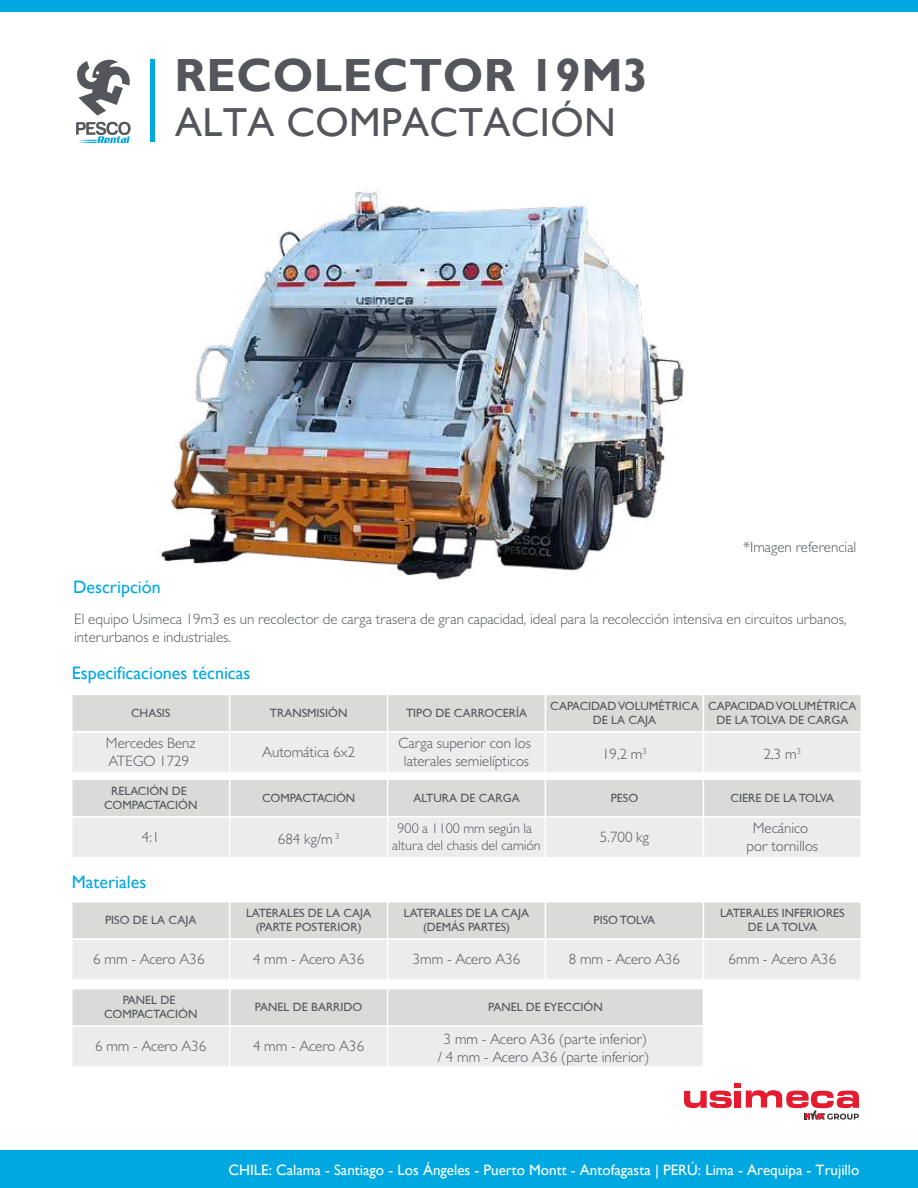
<style>
.page{position:relative;width:918px;height:1188px;background:#fff}
.page>*{position:absolute;margin:0;border:0;box-sizing:border-box;transform-origin:0 0}
.t1{font:700 46.5px "Gill Sans";letter-spacing:.01em;color:#54565b}
.t2{font:40.5px "Gill Sans";letter-spacing:.01em;color:#54565b}
.t3{font:18px "Gill Sans";color:#00a8e2}
.t4{font:300 15px/18px "Gill Sans";color:#54565b;text-align:center}
.t5{font:15px "Gill Sans";color:#fff}
.t6{font:300 14.1px/17px "Gill Sans";color:#54565b;text-align:center}
.t7{font:12px/14.4px "Gill Sans";color:#54565b;text-align:center}
</style>
<div class="page">
<div style="left:0;top:1150px;width:918px;height:38px;background:#00a8e2"></div>
<div style="left:0;top:0;width:918px;height:11px;background:#00a8e2"></div>
<svg style="left:76px;top:59px;width:55px;height:84px"></svg>
<div style="left:150px;top:59px;width:5px;height:83px;background:#00a8e2"></div>
<img style="left:157px;top:188px;width:527px;height:395px">
<div style="left:71px;top:694px;width:159px;height:39px;background:#dadad9;border:2px solid #fff"></div>
<div style="left:71px;top:731px;width:159px;height:43px;background:#ececec;border:2px solid #fff"></div>
<div style="left:229px;top:694px;width:159px;height:39px;background:#dadad9;border:2px solid #fff"></div>
<div style="left:229px;top:731px;width:159px;height:43px;background:#ececec;border:2px solid #fff"></div>
<div style="left:387px;top:694px;width:159px;height:39px;background:#dadad9;border:2px solid #fff"></div>
<div style="left:387px;top:731px;width:159px;height:43px;background:#ececec;border:2px solid #fff"></div>
<div style="left:545px;top:694px;width:159px;height:39px;background:#dadad9;border:2px solid #fff"></div>
<div style="left:545px;top:731px;width:159px;height:43px;background:#ececec;border:2px solid #fff"></div>
<div style="left:703px;top:694px;width:159px;height:39px;background:#dadad9;border:2px solid #fff"></div>
<div style="left:703px;top:731px;width:159px;height:43px;background:#ececec;border:2px solid #fff"></div>
<div style="left:71px;top:901px;width:159px;height:39px;background:#dadad9;border:2px solid #fff"></div>
<div style="left:71px;top:939px;width:159px;height:42px;background:#ececec;border:2px solid #fff"></div>
<div style="left:229px;top:901px;width:159px;height:39px;background:#dadad9;border:2px solid #fff"></div>
<div style="left:229px;top:939px;width:159px;height:42px;background:#ececec;border:2px solid #fff"></div>
<div style="left:387px;top:901px;width:159px;height:39px;background:#dadad9;border:2px solid #fff"></div>
<div style="left:387px;top:939px;width:159px;height:42px;background:#ececec;border:2px solid #fff"></div>
<div style="left:545px;top:901px;width:159px;height:39px;background:#dadad9;border:2px solid #fff"></div>
<div style="left:545px;top:939px;width:159px;height:42px;background:#ececec;border:2px solid #fff"></div>
<div style="left:703px;top:901px;width:159px;height:39px;background:#dadad9;border:2px solid #fff"></div>
<div style="left:703px;top:939px;width:159px;height:42px;background:#ececec;border:2px solid #fff"></div>
<div style="left:71px;top:988px;width:159px;height:39px;background:#dadad9;border:2px solid #fff"></div>
<div style="left:71px;top:1025px;width:159px;height:43px;background:#ececec;border:2px solid #fff"></div>
<div style="left:229px;top:988px;width:159px;height:39px;background:#dadad9;border:2px solid #fff"></div>
<div style="left:229px;top:1025px;width:159px;height:43px;background:#ececec;border:2px solid #fff"></div>
<div style="left:387px;top:988px;width:317px;height:39px;background:#dadad9;border:2px solid #fff"></div>
<div style="left:387px;top:1025px;width:317px;height:43px;background:#ececec;border:2px solid #fff"></div>
<div style="left:71px;top:779px;width:159px;height:39px;background:#dadad9;border:2px solid #fff"></div>
<div style="left:71px;top:816px;width:159px;height:42px;background:#ececec;border:2px solid #fff"></div>
<div style="left:229px;top:779px;width:159px;height:39px;background:#dadad9;border:2px solid #fff"></div>
<div style="left:229px;top:816px;width:159px;height:42px;background:#ececec;border:2px solid #fff"></div>
<div style="left:387px;top:779px;width:159px;height:39px;background:#dadad9;border:2px solid #fff"></div>
<div style="left:387px;top:816px;width:159px;height:42px;background:#ececec;border:2px solid #fff"></div>
<div style="left:545px;top:779px;width:159px;height:39px;background:#dadad9;border:2px solid #fff"></div>
<div style="left:545px;top:816px;width:159px;height:42px;background:#ececec;border:2px solid #fff"></div>
<div style="left:703px;top:779px;width:159px;height:39px;background:#dadad9;border:2px solid #fff"></div>
<div style="left:703px;top:816px;width:159px;height:42px;background:#ececec;border:2px solid #fff"></div>
<svg style="left:684px;top:1083px;width:175px;height:37px"></svg>
<h1 class="t1" style="left:175px;top:48px;width:476px">RECOLECTOR 19M3</h1>
<h2 class="t2" style="left:175px;top:99px;width:442px">ALTA COMPACTACIÓN</h2>
<p class="t4" style="left:743px;top:538px;width:115px">*Imagen referencial</p>
<p class="t3" style="left:73px;top:576px;width:89px">Descripción</p>
<p class="t4" style="left:74px;top:610px;width:774px;text-align:left">El equipo Usimeca 19m3 es un recolector de carga trasera de gran capacidad, ideal para la recolección intensiva en circuitos urbanos, interurbanos e industriales.</p>
<p class="t3" style="left:72px;top:662px;width:180px">Especificaciones técnicas</p>
<p class="t7" style="left:131px;top:706px;width:41px">CHASIS</p>
<p class="t4" style="left:106px;top:734px;width:91px;text-align:left">Mercedes Benz<br>ATEGO 1729</p>
<p class="t7" style="left:104px;top:783px;width:95px">RELACIÓN DE<br>COMPACTACIÓN</p>
<p class="t4" style="left:142px;top:828px;width:19px">4:1</p>
<p class="t3" style="left:72px;top:871px;width:76px">Materiales</p>
<p class="t7" style="left:270px;top:706px;width:79px">TRANSMISIÓN</p>
<p class="t4" style="left:262px;top:743px;width:95px">Automática 6x2</p>
<p class="t7" style="left:262px;top:791px;width:95px">COMPACTACIÓN</p>
<p class="t4" style="left:278px;top:830px;width:63px">684 kg/m <sup>3</sup></p>
<p class="t7" style="left:105px;top:913px;width:93px">PISO DE LA CAJA</p>
<p class="t4" style="left:93px;top:950px;width:113px">6 mm - Acero A36</p>
<p class="t7" style="left:104px;top:993px;width:95px">PANEL DE<br>COMPACTACIÓN</p>
<p class="t4" style="left:95px;top:1037px;width:113px">6 mm - Acero A36</p>
<p class="t7" style="left:246px;top:906px;width:127px">LATERALES DE LA CAJA (PARTE POSTERIOR)</p>
<p class="t4" style="left:253px;top:950px;width:113px">4 mm - Acero A36</p>
<p class="t7" style="left:255px;top:1000px;width:109px">PANEL DE BARRIDO</p>
<p class="t4" style="left:253px;top:1037px;width:113px">4 mm - Acero A36</p>
<p class="t7" style="left:406px;top:706px;width:123px">TIPO DE CARROCERÍA</p>
<p class="t4" style="left:398px;top:734px;width:134px">Carga superior con los laterales semielípticos</p>
<p class="t7" style="left:413px;top:790px;width:108px">ALTURA DE CARGA</p>
<p class="t6" style="left:392px;top:820px;width:150px">900 a 1100 mm según la altura del chasis del camión</p>
<p class="t7" style="left:550px;top:699px;width:150px">CAPACIDAD VOLUMÉTRICA<br>DE LA CAJA</p>
<p class="t4" style="left:602px;top:745px;width:46px">19,2 m<sup>3</sup></p>
<p class="t4" style="left:764px;top:745px;width:39px">2,3 m<sup>3</sup></p>
<p class="t7" style="left:708px;top:699px;width:150px">CAPACIDAD VOLUMÉTRICA<br>DE LA TOLVA DE CARGA</p>
<p class="t7" style="left:611px;top:790px;width:29px">PESO</p>
<p class="t4" style="left:600px;top:828px;width:51px">5.700 kg</p>
<p class="t4" style="left:747px;top:819px;width:73px">Mecánico por tornillos</p>
<p class="t7" style="left:731px;top:790px;width:105px">CIERE DE LA TOLVA</p>
<p class="t7" style="left:404px;top:906px;width:127px">LATERALES DE LA CAJA (DEMÁS PARTES)</p>
<p class="t4" style="left:413px;top:950px;width:109px">3mm - Acero A36</p>
<p class="t7" style="left:720px;top:906px;width:126px">LATERALES INFERIORES<br>DE LA TOLVA</p>
<p class="t7" style="left:594px;top:913px;width:63px">PISO TOLVA</p>
<p class="t4" style="left:569px;top:950px;width:113px">8 mm - Acero A36</p>
<p class="t4" style="left:729px;top:950px;width:109px">6mm - Acero A36</p>
<p class="t7" style="left:488px;top:1000px;width:116px">PANEL DE EYECCIÓN</p>
<p class="t4" style="left:438px;top:1030px;width:213px">3 mm - Acero A36 (parte inferior) / 4 mm - Acero A36 (parte inferior)</p>
<p class="t5" style="left:229px;top:1162px;width:632px">CHILE: Calama - Santiago - Los Ángeles - Puerto Montt - Antofagasta | PERÚ: Lima - Arequipa - Trujillo</p>
</div>
